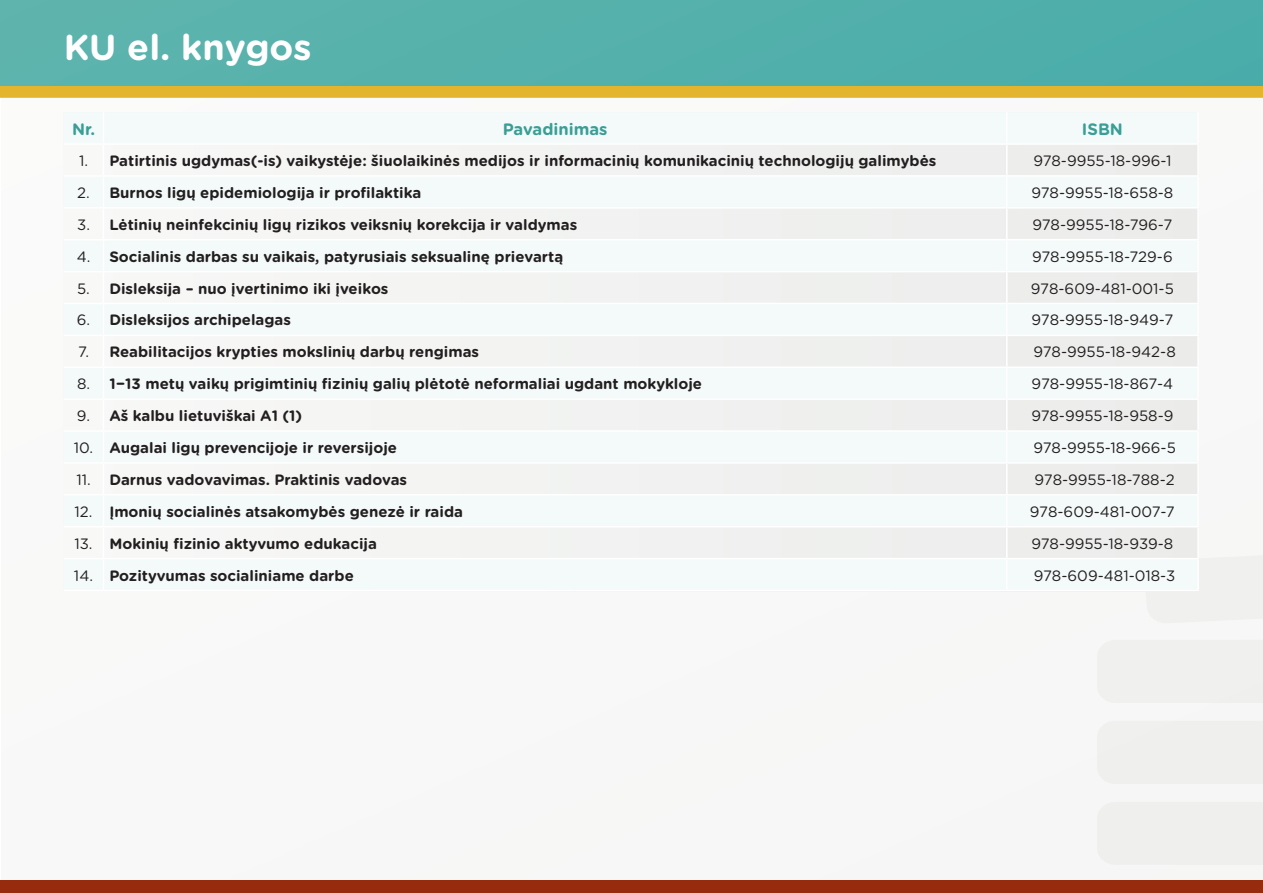
<style>
.page{position:relative;width:1263px;height:893px;background:#fff}
.page>*{position:absolute;margin:0;border:0;box-sizing:border-box;transform-origin:0 0}
.t1{font:700 36px "Gotham Rounded";color:#fff}
.t2{font:700 16.5px "Gotham Rounded";color:#3a9e97}
.t3{font:700 15px "Gotham Rounded";color:#231f20}
.t4{font:15px "Gotham Rounded";color:#231f20}
.s1{font-weight:400}
</style>
<div class="page">
<div style="left:1px;top:0;width:1262px;height:893px;background:#f6f8f7"></div>
<svg style="left:0;top:85px;width:1263px;height:13px;background:#d8b53a"></svg>
<div style="left:0;top:0;width:1263px;height:85px;background:#54b0ab"></div>
<svg style="left:1004px;top:145px;width:193px;height:413px"></svg>
<hr style="left:103px;top:112px;width:1px;height:31px;background:#fff">
<hr style="left:1006px;top:112px;width:1px;height:31px;background:#fff">
<hr style="left:64px;top:143px;width:39px;height:2px;background:#fff">
<hr style="left:103px;top:143px;width:904px;height:2px;background:#fff">
<hr style="left:103px;top:145px;width:1px;height:30px;background:#fff">
<hr style="left:1007px;top:143px;width:192px;height:2px;background:#fff">
<hr style="left:1006px;top:145px;width:1px;height:30px;background:#fff">
<hr style="left:64px;top:175px;width:39px;height:2px;background:#fff">
<hr style="left:103px;top:175px;width:904px;height:2px;background:#fff">
<hr style="left:103px;top:177px;width:1px;height:30px;background:#fff">
<hr style="left:1007px;top:175px;width:192px;height:2px;background:#fff">
<hr style="left:1006px;top:177px;width:1px;height:30px;background:#fff">
<hr style="left:64px;top:207px;width:39px;height:2px;background:#fff">
<hr style="left:103px;top:207px;width:904px;height:2px;background:#fff">
<hr style="left:103px;top:209px;width:1px;height:30px;background:#fff">
<hr style="left:1007px;top:207px;width:192px;height:2px;background:#fff">
<hr style="left:1006px;top:209px;width:1px;height:30px;background:#fff">
<hr style="left:64px;top:239px;width:39px;height:1px;background:#fff">
<hr style="left:103px;top:239px;width:904px;height:1px;background:#fff">
<hr style="left:103px;top:240px;width:1px;height:31px;background:#fff">
<hr style="left:1007px;top:239px;width:192px;height:1px;background:#fff">
<hr style="left:1006px;top:240px;width:1px;height:31px;background:#fff">
<hr style="left:64px;top:271px;width:39px;height:1px;background:#fff">
<hr style="left:103px;top:271px;width:904px;height:1px;background:#fff">
<hr style="left:103px;top:272px;width:1px;height:31px;background:#fff">
<hr style="left:1007px;top:271px;width:192px;height:1px;background:#fff">
<hr style="left:1006px;top:272px;width:1px;height:31px;background:#fff">
<hr style="left:64px;top:303px;width:39px;height:1px;background:#fff">
<hr style="left:103px;top:303px;width:904px;height:1px;background:#fff">
<hr style="left:103px;top:304px;width:1px;height:31px;background:#fff">
<hr style="left:1007px;top:303px;width:192px;height:1px;background:#fff">
<hr style="left:1006px;top:304px;width:1px;height:31px;background:#fff">
<hr style="left:64px;top:335px;width:39px;height:1px;background:#fff">
<hr style="left:103px;top:335px;width:904px;height:1px;background:#fff">
<hr style="left:103px;top:336px;width:1px;height:30px;background:#fff">
<hr style="left:1007px;top:335px;width:192px;height:1px;background:#fff">
<hr style="left:1006px;top:336px;width:1px;height:30px;background:#fff">
<hr style="left:64px;top:366px;width:39px;height:2px;background:#fff">
<hr style="left:103px;top:366px;width:904px;height:2px;background:#fff">
<hr style="left:103px;top:368px;width:1px;height:30px;background:#fff">
<hr style="left:1007px;top:366px;width:192px;height:2px;background:#fff">
<hr style="left:1006px;top:368px;width:1px;height:30px;background:#fff">
<hr style="left:64px;top:398px;width:39px;height:2px;background:#fff">
<hr style="left:103px;top:398px;width:904px;height:2px;background:#fff">
<hr style="left:103px;top:400px;width:1px;height:30px;background:#fff">
<hr style="left:1007px;top:398px;width:192px;height:2px;background:#fff">
<hr style="left:1006px;top:400px;width:1px;height:30px;background:#fff">
<hr style="left:64px;top:430px;width:39px;height:2px;background:#fff">
<hr style="left:103px;top:430px;width:904px;height:2px;background:#fff">
<hr style="left:103px;top:432px;width:1px;height:30px;background:#fff">
<hr style="left:1007px;top:430px;width:192px;height:2px;background:#fff">
<hr style="left:1006px;top:432px;width:1px;height:30px;background:#fff">
<hr style="left:64px;top:462px;width:39px;height:2px;background:#fff">
<hr style="left:103px;top:462px;width:904px;height:2px;background:#fff">
<hr style="left:103px;top:464px;width:1px;height:30px;background:#fff">
<hr style="left:1007px;top:462px;width:192px;height:2px;background:#fff">
<hr style="left:1006px;top:464px;width:1px;height:30px;background:#fff">
<hr style="left:64px;top:494px;width:39px;height:2px;background:#fff">
<hr style="left:103px;top:494px;width:904px;height:2px;background:#fff">
<hr style="left:103px;top:496px;width:1px;height:30px;background:#fff">
<hr style="left:1007px;top:494px;width:192px;height:2px;background:#fff">
<hr style="left:1006px;top:496px;width:1px;height:30px;background:#fff">
<hr style="left:64px;top:526px;width:39px;height:1px;background:#fff">
<hr style="left:103px;top:526px;width:904px;height:1px;background:#fff">
<hr style="left:103px;top:527px;width:1px;height:31px;background:#fff">
<hr style="left:1007px;top:526px;width:192px;height:1px;background:#fff">
<hr style="left:1006px;top:527px;width:1px;height:31px;background:#fff">
<hr style="left:64px;top:558px;width:39px;height:1px;background:#fff">
<hr style="left:103px;top:558px;width:904px;height:1px;background:#fff">
<hr style="left:103px;top:559px;width:1px;height:31px;background:#fff">
<hr style="left:1007px;top:558px;width:192px;height:1px;background:#fff">
<hr style="left:1006px;top:559px;width:1px;height:31px;background:#fff">
<hr style="left:64px;top:590px;width:39px;height:1px;background:#fff">
<hr style="left:103px;top:590px;width:904px;height:1px;background:#fff">
<hr style="left:1007px;top:590px;width:192px;height:1px;background:#fff">
<hr style="left:1197px;top:112px;width:2px;height:31px;background:#fff">
<hr style="left:1197px;top:145px;width:2px;height:30px;background:#fff">
<hr style="left:1197px;top:177px;width:2px;height:30px;background:#fff">
<hr style="left:1197px;top:209px;width:2px;height:30px;background:#fff">
<hr style="left:1197px;top:240px;width:2px;height:31px;background:#fff">
<hr style="left:1197px;top:272px;width:2px;height:31px;background:#fff">
<hr style="left:1197px;top:304px;width:2px;height:31px;background:#fff">
<hr style="left:1197px;top:336px;width:2px;height:30px;background:#fff">
<hr style="left:1197px;top:368px;width:2px;height:30px;background:#fff">
<hr style="left:1197px;top:400px;width:2px;height:30px;background:#fff">
<hr style="left:1197px;top:432px;width:2px;height:30px;background:#fff">
<hr style="left:1197px;top:464px;width:2px;height:30px;background:#fff">
<hr style="left:1197px;top:496px;width:2px;height:30px;background:#fff">
<hr style="left:1197px;top:527px;width:2px;height:31px;background:#fff">
<hr style="left:1197px;top:559px;width:2px;height:31px;background:#fff">
<div style="left:0;top:880px;width:1263px;height:13px;background:#962b0d"></div>
<h1 class="t1" style="left:64px;top:21px;width:249px">KU el. knygos</h1>
<p class="t2" style="left:72px;top:117px;width:25px">Nr.</p>
<p class="t2" style="left:503px;top:117px;width:106px">Pavadinimas</p>
<p class="t2" style="left:1082px;top:117px;width:43px">ISBN</p>
<p class="t3" style="left:79px;top:150px;width:859px"><span class="s1">1.</span> Patirtinis ugdymas(-is) vaikystėje: šiuolaikinės medijos ir informacinių komunikacinių technologijų galimybės</p>
<p class="t4" style="left:1033px;top:150px;width:140px">978-9955-18-996-1</p>
<p class="t3" style="left:77px;top:182px;width:346px"><span class="s1">2.</span> Burnos ligų epidemiologija ir profilaktika</p>
<p class="t4" style="left:1031px;top:182px;width:143px">978-9955-18-658-8</p>
<p class="t3" style="left:77px;top:213px;width:502px"><span class="s1">3.</span> Lėtinių neinfekcinių ligų rizikos veiksnių korekcija ir valdymas</p>
<p class="t4" style="left:1032px;top:214px;width:142px">978-9955-18-796-7</p>
<p class="t3" style="left:77px;top:245px;width:488px"><span class="s1">4.</span> Socialinis darbas su vaikais, patyrusiais seksualinę prievartą</p>
<p class="t4" style="left:1032px;top:246px;width:142px">978-9955-18-729-6</p>
<p class="t3" style="left:77px;top:277px;width:313px"><span class="s1">5.</span> Disleksija – nuo įvertinimo iki įveikos</p>
<p class="t4" style="left:1031px;top:278px;width:145px">978-609-481-001-5</p>
<p class="t3" style="left:77px;top:309px;width:216px"><span class="s1">6.</span> Disleksijos archipelagas</p>
<p class="t4" style="left:1031px;top:310px;width:143px">978-9955-18-949-7</p>
<p class="t3" style="left:78px;top:341px;width:403px"><span class="s1">7.</span> Reabilitacijos krypties mokslinių darbų rengimas</p>
<p class="t4" style="left:1033px;top:342px;width:144px">978-9955-18-942-8</p>
<p class="t3" style="left:77px;top:373px;width:627px"><span class="s1">8.</span> 1−13 metų vaikų prigimtinių fizinių galių plėtotė neformaliai ugdant mokykloje</p>
<p class="t4" style="left:1032px;top:374px;width:143px">978-9955-18-867-4</p>
<p class="t3" style="left:77px;top:405px;width:227px"><span class="s1">9.</span> Aš kalbu lietuviškai A1 (1)</p>
<p class="t4" style="left:1031px;top:405px;width:144px">978-9955-18-958-9</p>
<p class="t3" style="left:74px;top:437px;width:325px"><span class="s1">10.</span> Augalai ligų prevencijoje ir reversijoje</p>
<p class="t4" style="left:1033px;top:437px;width:144px">978-9955-18-966-5</p>
<p class="t3" style="left:76px;top:469px;width:332px"><span class="s1">11.</span> Darnus vadovavimas. Praktinis vadovas</p>
<p class="t4" style="left:1034px;top:469px;width:142px">978-9955-18-788-2</p>
<p class="t3" style="left:75px;top:500px;width:390px"><span class="s1">12.</span> Įmonių socialinės atsakomybės genezė ir raida</p>
<p class="t4" style="left:1030px;top:501px;width:146px">978-609-481-007-7</p>
<p class="t3" style="left:74px;top:532px;width:304px"><span class="s1">13.</span> Mokinių fizinio aktyvumo edukacija</p>
<p class="t4" style="left:1031px;top:533px;width:144px">978-9955-18-939-8</p>
<p class="t3" style="left:74px;top:564px;width:281px"><span class="s1">14.</span> Pozityvumas socialiniame darbe</p>
<p class="t4" style="left:1034px;top:565px;width:143px">978-609-481-018-3</p>
</div>
